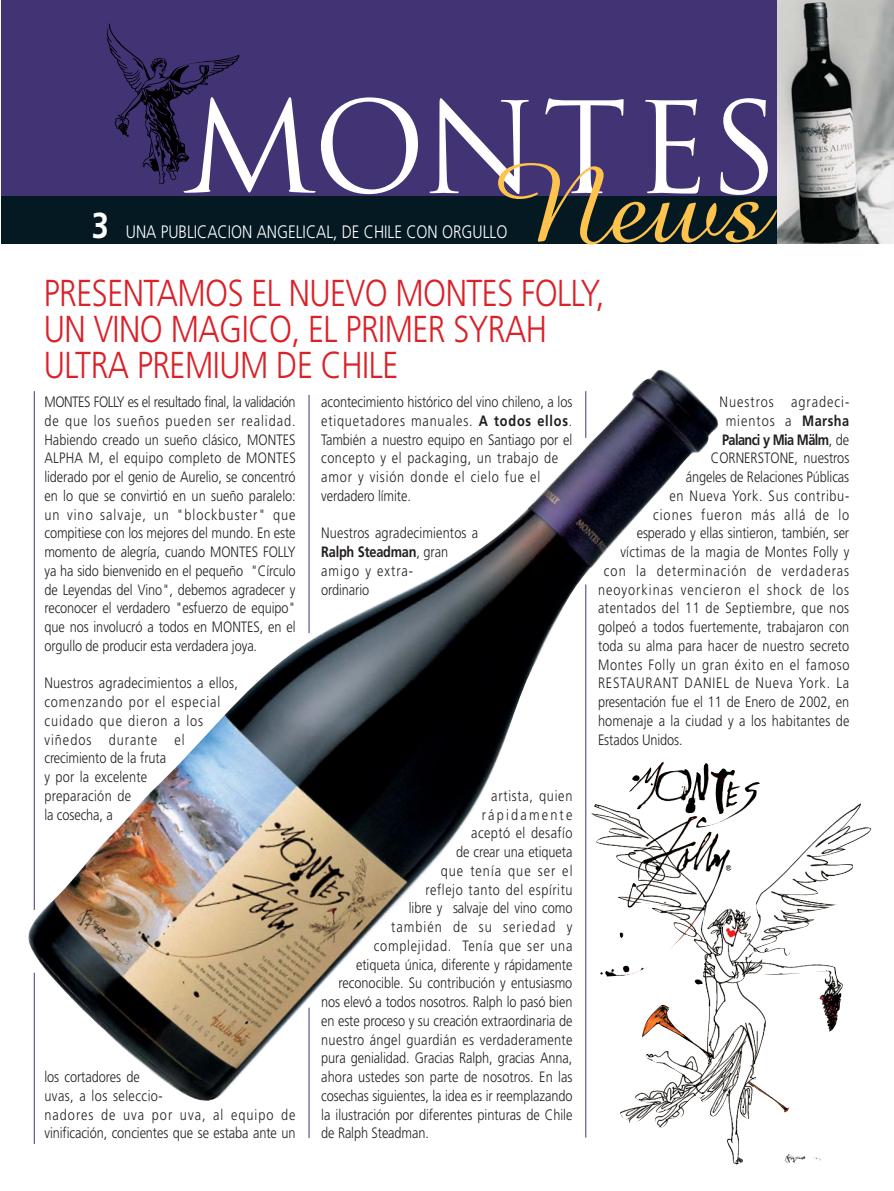
<style>
.page{position:relative;width:894px;height:1191px;background:#fff}
.page>*{position:absolute;margin:0;border:0;box-sizing:border-box;transform-origin:0 0}
.t1{font:114px "Amazone BT";color:#fec34d}
.t2{font:300 37.5px/36px "Frutiger";letter-spacing:-.015em;color:#da2128;scale:.85 1}
.t3{font:300 18px "Frutiger";color:#fff;scale:.85 1}
.t4{font:300 15px/18.8px "Frutiger";letter-spacing:.01em;color:#231f20;scale:.85 1}
.t5{font:300 15px "Frutiger";letter-spacing:.08em;color:#231f20;scale:.85 1}
.t6{font:300 15px "Frutiger";letter-spacing:.055em;color:#231f20;scale:.85 1}
.t7{font:300 15px "Frutiger";letter-spacing:.04em;color:#231f20;scale:.85 1}
.t8{font:300 15px "Frutiger";letter-spacing:.065em;color:#231f20;scale:.85 1}
.t9{font:300 15px "Frutiger";letter-spacing:.06em;color:#231f20;scale:.85 1}
.t10{font:300 15px "Frutiger";letter-spacing:.045em;color:#231f20;scale:.85 1}
.t11{font:700 15px "Frutiger";letter-spacing:-.045em;color:#231f20;scale:.85 1}
.t12{font:300 15px "Frutiger";letter-spacing:.03em;color:#231f20;scale:.85 1}
.t13{font:300 15px "Frutiger";letter-spacing:.17em;color:#231f20;scale:.85 1}
.s1{font-weight:700;font-size:36px}
.s2{font-weight:700}
.s3{font-weight:300}
</style>
<div class="page">
<div style="left:1px;top:0;width:891px;height:202px;background:#423474"></div>
<div style="left:1px;top:197px;width:893px;height:47px;background:#051922"></div>
<hr style="left:309px;top:1008px;width:1px;height:130px;background:#423474">
<hr style="left:34px;top:973px;width:1px;height:171px;background:#423474">
<hr style="left:585px;top:584px;width:1px;height:554px;background:#423474">
<img style="left:777px;top:0;width:117px;height:244px">
<svg style="left:545px;top:98px;width:79px;height:95px"></svg>
<svg style="left:645px;top:99px;width:55px;height:95px"></svg>
<svg style="left:720px;top:98px;width:48px;height:97px"></svg>
<svg style="left:430px;top:98px;width:99px;height:96px"></svg>
<svg style="left:107px;top:23px;width:311px;height:171px"></svg>
<img style="left:721px;top:768px;width:150px;height:179px">
<img style="left:28px;top:370px;width:693px;height:734px">
<p class="t1" style="left:491px;top:160px;width:277px">News</p>
<p class="t2" style="left:44px;top:278px;width:661px">PRESENTAMOS EL NUEVO MONTES FOLLY,<br>UN VINO MAGICO, EL PRIMER SYRAH<br>ULTRA PREMIUM DE CHILE</p>
<p class="t3" style="left:92px;top:225px;width:491px"><span class="s1">3</span> UNA PUBLICACION ANGELICAL, DE CHILE CON ORGULLO</p>
<p class="t4" style="left:44px;top:394px;width:297px;text-align:justify">MONTES FOLLY es el resultado final, la validación de que los sueños pueden ser realidad.<br>Habiendo creado un sueño clásico, MONTES ALPHA M, el equipo completo de MONTES liderado por el genio de Aurelio, se concentró en lo que se convirtió en un sueño paralelo: un vino salvaje, un "blockbuster" que compitiese con los mejores del mundo. En este momento de alegría, cuando MONTES FOLLY ya ha sido bienvenido en el pequeño "Círculo de Leyendas del Vino", debemos agradecer y reconocer el verdadero "esfuerzo de equipo" que nos involucró a todos en MONTES, en el orgullo de producir esta verdadera joya.</p>
<p class="t4" style="left:44px;top:675px;width:229px">Nuestros agradecimientos a ellos, comenzando por el especial cuidado que dieron a los viñedos durante el crecimiento de la fruta<br>y por la excelente<br>preparación de<br>la cosecha, a</p>
<p class="t4" style="left:44px;top:1069px;width:297px">los cortadores de<br>uvas, a los seleccio-<br>nadores de uva por uva, al equipo de vinificación, concientes que se estaba ante un</p>
<p class="t4" style="left:321px;top:394px;width:297px">acontecimiento histórico del vino chileno, a los etiquetadores manuales. <span class="s2">A todos ellos</span>.<br>También a nuestro equipo en Santiago por el concepto y el packaging, un trabajo de amor y visión donde el cielo fue el verdadero límite.</p>
<p class="t4" style="left:321px;top:525px;width:186px">Nuestros agradecimientos a<br><span class="s2">Ralph Steadman</span>, gran amigo y extra-<br>ordinario</p>
<p class="t6" style="left:491px;top:790px;width:97px">artista, quien</p>
<p class="t13" style="left:482px;top:808px;width:108px">rápidamente</p>
<p class="t12" style="left:471px;top:827px;width:120px">aceptó el desafío</p>
<p class="t4" style="left:456px;top:844px;width:138px">de crear una etiqueta</p>
<p class="t5" style="left:441px;top:865px;width:156px">que tenía que ser el</p>
<p class="t10" style="left:426px;top:883px;width:174px">reflejo tanto del espíritu</p>
<p class="t4" style="left:409px;top:900px;width:194px">libre y salvaje del vino como</p>
<p class="t5" style="left:391px;top:921px;width:215px">también de su seriedad y</p>
<p class="t9" style="left:374px;top:940px;width:235px">complejidad. Tenía que ser una</p>
<p class="t4" style="left:356px;top:956px;width:256px">etiqueta única, diferente y rápidamente</p>
<p class="t4" style="left:339px;top:975px;width:276px">reconocible. Su contribución y entusiasmo</p>
<p class="t4" style="left:321px;top:994px;width:297px">nos elevó a todos nosotros. Ralph lo pasó bien</p>
<p class="t4" style="left:321px;top:1013px;width:297px">en este proceso y su creación extraordinaria de</p>
<p class="t4" style="left:321px;top:1031px;width:297px">nuestro ángel guardián es verdaderamente</p>
<p class="t4" style="left:321px;top:1050px;width:297px">pura genialidad. Gracias Ralph, gracias Anna,</p>
<p class="t4" style="left:321px;top:1069px;width:297px">ahora ustedes son parte de nosotros. En las</p>
<p class="t4" style="left:321px;top:1088px;width:297px">cosechas siguientes, la idea es ir reemplazando</p>
<p class="t4" style="left:321px;top:1106px;width:297px">la ilustración por diferentes pinturas de Chile</p>
<p class="t4" style="left:321px;top:1125px;width:128px">de Ralph Steadman.</p>
<p class="t5" style="left:720px;top:396px;width:154px">Nuestros agradeci-</p>
<p class="t5" style="left:726px;top:415px;width:147px">mientos a <span class="s2">Marsha</span></p>
<p class="t11" style="left:722px;top:433px;width:151px">Palanci y Mia Mälm<span class="s3">, de</span></p>
<p class="t4" style="left:711px;top:450px;width:164px">CORNERSTONE, nuestros</p>
<p class="t4" style="left:686px;top:469px;width:194px">ángeles de Relaciones Públicas</p>
<p class="t6" style="left:670px;top:490px;width:213px">en Nueva York. Sus contribu-</p>
<p class="t5" style="left:653px;top:508px;width:232px">ciones fueron más allá de lo</p>
<p class="t4" style="left:637px;top:525px;width:251px">esperado y ellas sintieron, también, ser</p>
<p class="t4" style="left:620px;top:544px;width:271px">víctimas de la magia de Montes Folly y</p>
<p class="t5" style="left:604px;top:565px;width:290px">con la determinación de verdaderas</p>
<p class="t5" style="left:598px;top:583px;width:297px">neoyorkinas vencieron el shock de los</p>
<p class="t7" style="left:598px;top:602px;width:297px">atentados del 11 de Septiembre, que nos</p>
<p class="t4" style="left:598px;top:619px;width:297px">golpeó a todos fuertemente, trabajaron con</p>
<p class="t4" style="left:598px;top:638px;width:297px">toda su alma para hacer de nuestro secreto</p>
<p class="t6" style="left:598px;top:658px;width:297px">Montes Folly un gran éxito en el famoso</p>
<p class="t8" style="left:598px;top:677px;width:297px">RESTAURANT DANIEL de Nueva York. La</p>
<p class="t4" style="left:598px;top:694px;width:297px">presentación fue el 11 de Enero de 2002, en</p>
<p class="t4" style="left:598px;top:713px;width:297px">homenaje a la ciudad y a los habitantes de</p>
<p class="t4" style="left:598px;top:731px;width:101px">Estados Unidos.</p>
</div>
